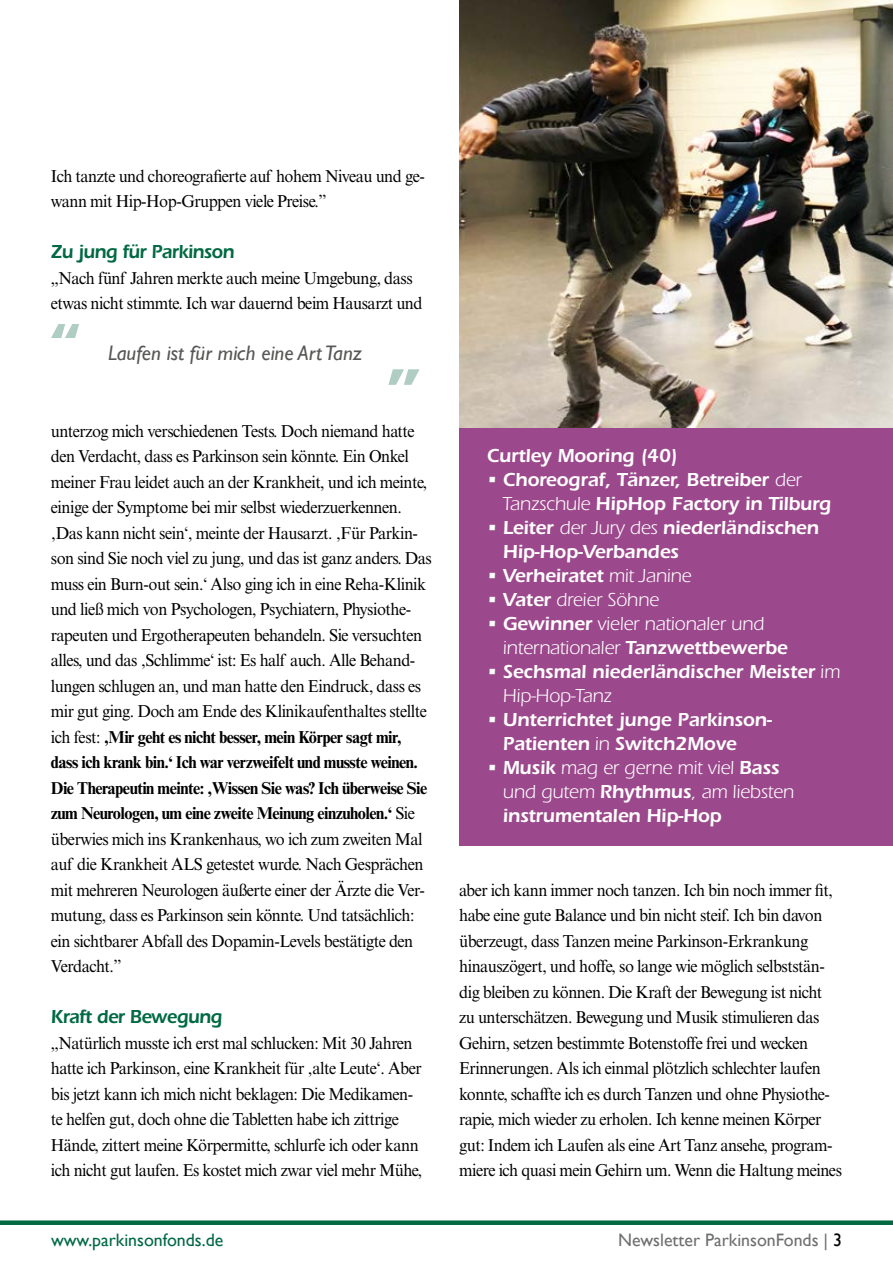
<style>
.page{position:relative;width:893px;height:1263px;background:#fff}
.page>*{position:absolute;margin:0;border:0;box-sizing:border-box;transform-origin:0 0}
.t1{font:italic 21px "Gill Sans";color:#575756}
.t2{font:600 19.5px/24px "ITC Eras Std";letter-spacing:-.01em;color:#fff}
.t3{font:19.5px/24px "ITC Eras Std";letter-spacing:-.01em;color:#fff}
.t4{font:600 19.5px "ITC Eras Std";letter-spacing:-.03em;color:#006944;scale:.95 1}
.t5{font:18px "Gill Sans";color:#706f6f}
.t6{font:18px "Gill Sans";color:#006944}
.t7{font:17.25px/25.5px "Times New Roman MT Std";letter-spacing:-.03em;color:#000;scale:.95 1}
.s1{font-weight:700}
.s2{font-weight:400}
.s3{font-weight:600}
.s4{color:#000}
</style>
<div class="page">
<div style="left:460px;top:427px;width:433px;height:419px;background:#9c488c"></div>
<div style="left:0;top:1220px;width:893px;height:5px;background:#006944"></div>
<svg style="left:51px;top:324px;width:28px;height:14px"></svg>
<svg style="left:388px;top:369px;width:31px;height:16px"></svg>
<img style="left:459px;top:0;width:434px;height:427px">
<p class="t7" style="left:51px;top:163px;width:395px">Ich tanzte und choreografierte auf hohem Niveau und ge&shy;wann mit Hip-Hop-Gruppen viele Preise.”</p>
<p class="t4" style="left:51px;top:240px;width:195px">Zu jung für Parkinson</p>
<p class="t7" style="left:51px;top:265px;width:393px">„Nach fünf Jahren merkte auch meine Umgebung, dass etwas nicht stimmte. Ich war dauernd beim Hausarzt und</p>
<p class="t1" style="left:108px;top:341px;width:256px">Laufen ist für mich eine Art Tanz</p>
<p class="t7" style="left:51px;top:418px;width:403px">unterzog mich verschiedenen Tests. Doch niemand hatte den Verdacht, dass es Parkinson sein könnte. Ein Onkel meiner Frau leidet auch an der Krankheit, und ich meinte, einige der Symptome bei mir selbst wiederzuerkennen. ‚Das kann nicht sein‘, meinte der Hausarzt. ‚Für Parkin&shy;son sind Sie noch viel zu jung, und das ist ganz anders. Das muss ein Burn-out sein.‘ Also ging ich in eine Reha-Klinik und ließ mich von Psychologen, Psychiatern, Physiothe&shy;rapeuten und Ergotherapeuten behandeln. Sie versuchten alles, und das ‚Schlimme‘ ist: Es half auch. Alle Behand&shy;lungen schlugen an, und man hatte den Eindruck, dass es mir gut ging. Doch am Ende des Klinikaufenthaltes stellte ich fest: <span class="s1">‚Mir geht es nicht besser, mein Körper sagt mir, dass ich krank bin.‘ Ich war verzweifelt und musste weinen.<br>Die Therapeutin meinte: ‚Wissen Sie was? Ich überweise Sie zum Neurologen, um eine zweite Meinung einzuholen.‘</span> Sie überwies mich ins Krankenhaus, wo ich zum zweiten Mal auf die Krankheit ALS getestet wurde. Nach Gesprächen mit mehreren Neurologen äußerte einer der Ärzte die Ver&shy;mutung, dass es Parkinson sein könnte. Und tatsächlich: ein sichtbarer Abfall des Dopamin-Levels bestätigte den Verdacht.”</p>
<p class="t4" style="left:51px;top:1005px;width:182px">Kraft der Bewegung</p>
<p class="t7" style="left:51px;top:1030px;width:392px">„Natürlich musste ich erst mal schlucken: Mit 30 Jahren hatte ich Parkinson, eine Krankheit für ‚alte Leute‘. Aber bis jetzt kann ich mich nicht beklagen: Die Medikamen&shy;te helfen gut, doch ohne die Tabletten habe ich zittrige Hände, zittert meine Körpermitte, schlurfe ich oder kann ich nicht gut laufen. Es kostet mich zwar viel mehr Mühe,</p>
<p class="t2" style="left:487px;top:444px;width:192px">Curtley Mooring (40)</p>
<p class="t2" style="left:503px;top:468px;width:330px;text-indent:-16px"><span class="s2">•</span> Choreograf, Tänzer, Betreiber <span class="s2">der<br>Tanzschule</span> HipHop Factory in Tilburg</p>
<p class="t2" style="left:503px;top:516px;width:318px;text-indent:-16px"><span class="s2">•</span> Leiter <span class="s2">der Jury des</span> niederländischen<br>Hip-Hop-Verbandes</p>
<p class="t2" style="left:487px;top:564px;width:206px"><span class="s2">•</span> Verheiratet <span class="s2">mit Janine</span></p>
<p class="t3" style="left:487px;top:588px;width:174px">• <span class="s3">Vater</span> dreier Söhne</p>
<p class="t3" style="left:503px;top:612px;width:286px;text-indent:-16px">• <span class="s3">Gewinner</span> vieler nationaler und internationaler <span class="s3">Tanzwettbewerbe</span></p>
<p class="t2" style="left:503px;top:660px;width:339px;text-indent:-16px"><span class="s2">•</span> Sechsmal niederländischer Meister <span class="s2">im<br>Hip-Hop-Tanz</span></p>
<p class="t2" style="left:503px;top:708px;width:271px;text-indent:-16px"><span class="s2">•</span> Unterrichtet junge Parkinson-<br>Patienten <span class="s2">in</span> Switch2Move</p>
<p class="t2" style="left:503px;top:756px;width:293px;text-indent:-16px"><span class="s2">•</span> Musik <span class="s2">mag er gerne mit viel</span> Bass <span class="s2">und gutem</span> Rhythmus<span class="s2">, am liebsten </span>instrumentalen Hip-Hop</p>
<p class="t7" style="left:459px;top:877px;width:404px">aber ich kann immer noch tanzen. Ich bin noch immer fit, habe eine gute Balance und bin nicht steif. Ich bin davon überzeugt, dass Tanzen meine Parkinson-Erkrankung hinauszögert, und hoffe, so lange wie möglich selbststän&shy;dig bleiben zu können. Die Kraft der Bewegung ist nicht zu unterschätzen. Bewegung und Musik stimulieren das Gehirn, setzen bestimmte Botenstoffe frei und wecken Erinnerungen. Als ich einmal plötzlich schlechter laufen konnte, schaffte ich es durch Tanzen und ohne Physiothe&shy;rapie, mich wieder zu erholen. Ich kenne meinen Körper gut: Indem ich Laufen als eine Art Tanz ansehe, program&shy;miere ich quasi mein Gehirn um. Wenn die Haltung meines</p>
<p class="t6" style="left:51px;top:1229px;width:174px">www.parkinsonfonds.de</p>
<p class="t5" style="left:618px;top:1229px;width:225px">Newsletter ParkinsonFonds | <span class="s4">3</span></p>
</div>
